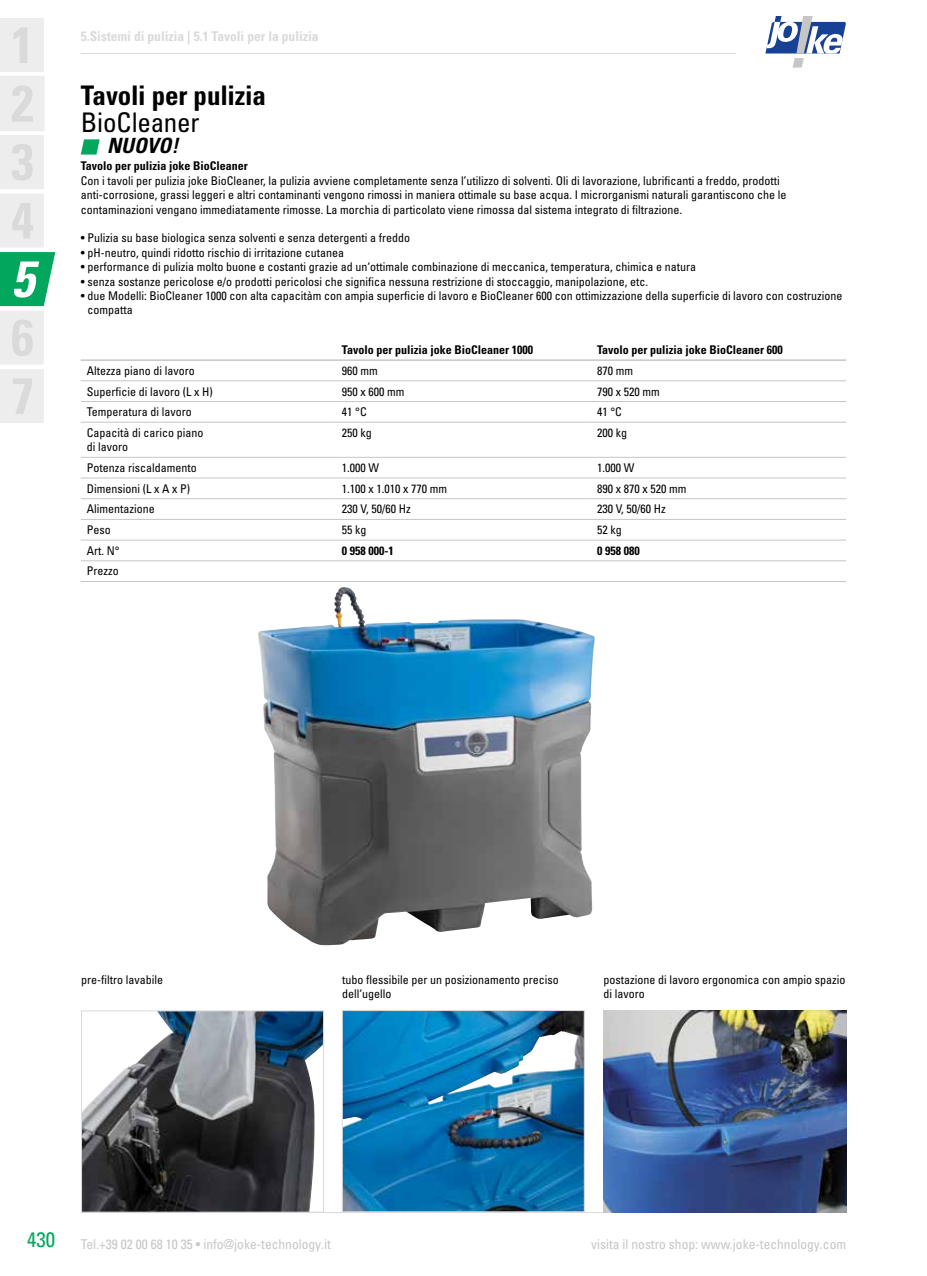
<style>
.page{position:relative;width:927px;height:1276px;background:#fff}
.page>*{position:absolute;margin:0;border:0;box-sizing:border-box;transform-origin:0 0}
.t1{font:italic 700 condensed 51px "Univers LT Pro";color:#fff}
.t2{font:700 condensed 27px "Univers LT Pro";letter-spacing:-.005em;color:#000}
.t3{font:condensed 27px "Univers LT Pro";letter-spacing:-.005em;color:#000}
.t4{font:italic 700 condensed 21px "Univers LT Pro";color:#000}
.t5{font:condensed 21px "Univers LT Pro";color:#00a75d}
.t6{font:condensed 13.5px "Univers LT Pro";color:#c6c6c6}
.t7{font:700 condensed 13.5px "Univers LT Pro";color:#dadada}
.t8{font:condensed 12px/14.4px "Univers LT Pro";color:#000}
.t9{font:700 condensed 12px "Univers LT Pro";color:#000}
</style>
<div class="page">
<hr style="left:81px;top:1212px;width:765px;height:1px;background:#dadada">
<hr style="left:81px;top:53px;width:655px;height:1px;background:#dadada">
<svg style="left:765px;top:16px;width:81px;height:52px"></svg>
<svg style="left:0;top:18px;width:56px;height:405px"></svg>
<img style="left:258px;top:587px;width:334px;height:358px">
<svg style="left:81px;top:139px;width:19px;height:16px"></svg>
<img style="left:83px;top:1012px;width:239px;height:198px">
<div style="left:81px;top:1010px;width:243px;height:202px;border:1px solid #dadada"></div>
<img style="left:344px;top:1012px;width:239px;height:198px">
<div style="left:342px;top:1010px;width:243px;height:202px;border:1px solid #dadada"></div>
<img style="left:603px;top:1010px;width:243px;height:203px">
<hr style="left:591px;top:560px;width:255px;height:1px;background:#c6c6c6">
<hr style="left:591px;top:581px;width:255px;height:1px;background:#c6c6c6">
<hr style="left:336px;top:560px;width:255px;height:1px;background:#c6c6c6">
<hr style="left:336px;top:581px;width:255px;height:1px;background:#c6c6c6">
<hr style="left:81px;top:560px;width:255px;height:1px;background:#c6c6c6">
<hr style="left:81px;top:581px;width:255px;height:1px;background:#c6c6c6">
<hr style="left:591px;top:540px;width:255px;height:1px;background:#c6c6c6">
<hr style="left:336px;top:540px;width:255px;height:1px;background:#c6c6c6">
<hr style="left:81px;top:540px;width:255px;height:1px;background:#c6c6c6">
<hr style="left:591px;top:519px;width:255px;height:1px;background:#c6c6c6">
<hr style="left:336px;top:519px;width:255px;height:1px;background:#c6c6c6">
<hr style="left:81px;top:519px;width:255px;height:1px;background:#c6c6c6">
<hr style="left:591px;top:498px;width:255px;height:1px;background:#c6c6c6">
<hr style="left:336px;top:498px;width:255px;height:1px;background:#c6c6c6">
<hr style="left:81px;top:498px;width:255px;height:1px;background:#c6c6c6">
<hr style="left:591px;top:478px;width:255px;height:1px;background:#c6c6c6">
<hr style="left:336px;top:478px;width:255px;height:1px;background:#c6c6c6">
<hr style="left:81px;top:478px;width:255px;height:1px;background:#c6c6c6">
<hr style="left:591px;top:457px;width:255px;height:1px;background:#c6c6c6">
<hr style="left:336px;top:457px;width:255px;height:1px;background:#c6c6c6">
<hr style="left:81px;top:457px;width:255px;height:1px;background:#c6c6c6">
<hr style="left:591px;top:422px;width:255px;height:1px;background:#c6c6c6">
<hr style="left:336px;top:422px;width:255px;height:1px;background:#c6c6c6">
<hr style="left:81px;top:422px;width:255px;height:1px;background:#c6c6c6">
<hr style="left:591px;top:401px;width:255px;height:1px;background:#c6c6c6">
<hr style="left:336px;top:401px;width:255px;height:1px;background:#c6c6c6">
<hr style="left:81px;top:401px;width:255px;height:1px;background:#c6c6c6">
<hr style="left:591px;top:380px;width:255px;height:1px;background:#c6c6c6">
<hr style="left:336px;top:380px;width:255px;height:1px;background:#c6c6c6">
<hr style="left:81px;top:380px;width:255px;height:1px;background:#c6c6c6">
<hr style="left:81px;top:359px;width:255px;height:2px;background:#c6c6c6">
<hr style="left:336px;top:359px;width:255px;height:2px;background:#c6c6c6">
<hr style="left:591px;top:359px;width:255px;height:2px;background:#c6c6c6">
<p class="t7" style="left:81px;top:27px;width:239px">5.Sistemi di pulizia | 5.1 Tavoli per la pulizia</p>
<h2 class="t2" style="left:81px;top:78px;width:187px">Tavoli per pulizia</h2>
<h2 class="t3" style="left:81px;top:106px;width:120px">BioCleaner</h2>
<h1 class="t1" style="left:11px;top:248px;width:24px">5</h1>
<h3 class="t4" style="left:107px;top:133px;width:73px">NUOVO!</h3>
<p class="t9" style="left:81px;top:159px;width:169px">Tavolo per pulizia joke BioCleaner</p>
<p class="t8" style="left:81px;top:173px;width:707px">Con i tavoli per pulizia joke BioCleaner, la pulizia avviene completamente senza l’utilizzo di solventi. Oli di lavorazione, lubrificanti a freddo, prodotti anti-corrosione, grassi leggeri e altri contaminanti vengono rimossi in maniera ottimale su base acqua. I microrganismi naturali garantiscono che le contaminazioni vengano immediatamente rimosse. La morchia di particolato viene rimossa dal sistema integrato di filtrazione.</p>
<p class="t8" style="left:81px;top:231px;width:331px">• Pulizia su base biologica senza solventi e senza detergenti a freddo</p>
<p class="t8" style="left:81px;top:245px;width:265px">• pH-neutro, quindi ridotto rischio di irritazione cutanea</p>
<p class="t8" style="left:81px;top:259px;width:617px">• performance di pulizia molto buone e costanti grazie ad un‘ottimale combinazione di meccanica, temperatura, chimica e natura</p>
<p class="t8" style="left:81px;top:274px;width:569px">• senza sostanze pericolose e/o prodotti pericolosi che significa nessuna restrizione di stoccaggio, manipolazione, etc.</p>
<p class="t8" style="left:87px;top:288px;width:757px;text-indent:-7px">• due Modelli: BioCleaner 1000 con alta capacitàm con ampia superficie di lavoro e BioCleaner 600 con ottimizzazione della superficie di lavoro con costruzione compatta</p>
<p class="t9" style="left:342px;top:342px;width:193px">Tavolo per pulizia joke BioCleaner 1000</p>
<p class="t9" style="left:597px;top:342px;width:187px">Tavolo per pulizia joke BioCleaner 600</p>
<p class="t8" style="left:87px;top:363px;width:109px">Altezza piano di lavoro</p>
<p class="t8" style="left:342px;top:363px;width:37px">960 mm</p>
<p class="t8" style="left:597px;top:363px;width:37px">870 mm</p>
<p class="t8" style="left:87px;top:384px;width:127px">Superficie di lavoro (L x H)</p>
<p class="t8" style="left:342px;top:384px;width:64px">950 x 600 mm</p>
<p class="t8" style="left:597px;top:384px;width:64px">790 x 520 mm</p>
<p class="t8" style="left:87px;top:404px;width:107px">Temperatura di lavoro</p>
<p class="t8" style="left:342px;top:404px;width:26px">41 °C</p>
<p class="t8" style="left:597px;top:404px;width:26px">41 °C</p>
<p class="t8" style="left:87px;top:425px;width:118px">Capacità di carico piano di lavoro</p>
<p class="t8" style="left:342px;top:425px;width:31px">250 kg</p>
<p class="t8" style="left:597px;top:425px;width:31px">200 kg</p>
<p class="t8" style="left:87px;top:460px;width:111px">Potenza riscaldamento</p>
<p class="t8" style="left:342px;top:460px;width:39px">1.000 W</p>
<p class="t8" style="left:597px;top:460px;width:39px">1.000 W</p>
<p class="t8" style="left:87px;top:481px;width:105px">Dimensioni (L x A x P)</p>
<p class="t8" style="left:342px;top:481px;width:107px">1.100 x 1.010 x 770 mm</p>
<p class="t8" style="left:597px;top:481px;width:91px">890 x 870 x 520 mm</p>
<p class="t8" style="left:87px;top:502px;width:69px">Alimentazione</p>
<p class="t8" style="left:342px;top:502px;width:70px">230 V, 50/60 Hz</p>
<p class="t8" style="left:597px;top:502px;width:70px">230 V, 50/60 Hz</p>
<p class="t8" style="left:87px;top:522px;width:25px">Peso</p>
<p class="t8" style="left:342px;top:522px;width:26px">55 kg</p>
<p class="t8" style="left:597px;top:522px;width:26px">52 kg</p>
<p class="t8" style="left:87px;top:543px;width:34px">Art. N°</p>
<p class="t9" style="left:342px;top:543px;width:53px">0 958 000-1</p>
<p class="t9" style="left:597px;top:543px;width:44px">0 958 080</p>
<p class="t8" style="left:87px;top:564px;width:34px">Prezzo</p>
<p class="t8" style="left:81px;top:972px;width:83px">pre-filtro lavabile</p>
<p class="t8" style="left:342px;top:972px;width:218px">tubo flessibile per un posizionamento preciso dell‘ugello</p>
<p class="t8" style="left:603px;top:972px;width:243px">postazione di lavoro ergonomica con ampio spazio di lavoro</p>
<h3 class="t5" style="left:27px;top:1226px;width:29px">430</h3>
<p class="t6" style="left:81px;top:1235px;width:252px">Tel.+39 02 00 68 10 35 • info@joke-technology.it</p>
<p class="t6" style="left:591px;top:1235px;width:257px">visita il nostro shop: www.joke-technology.com</p>
</div>
